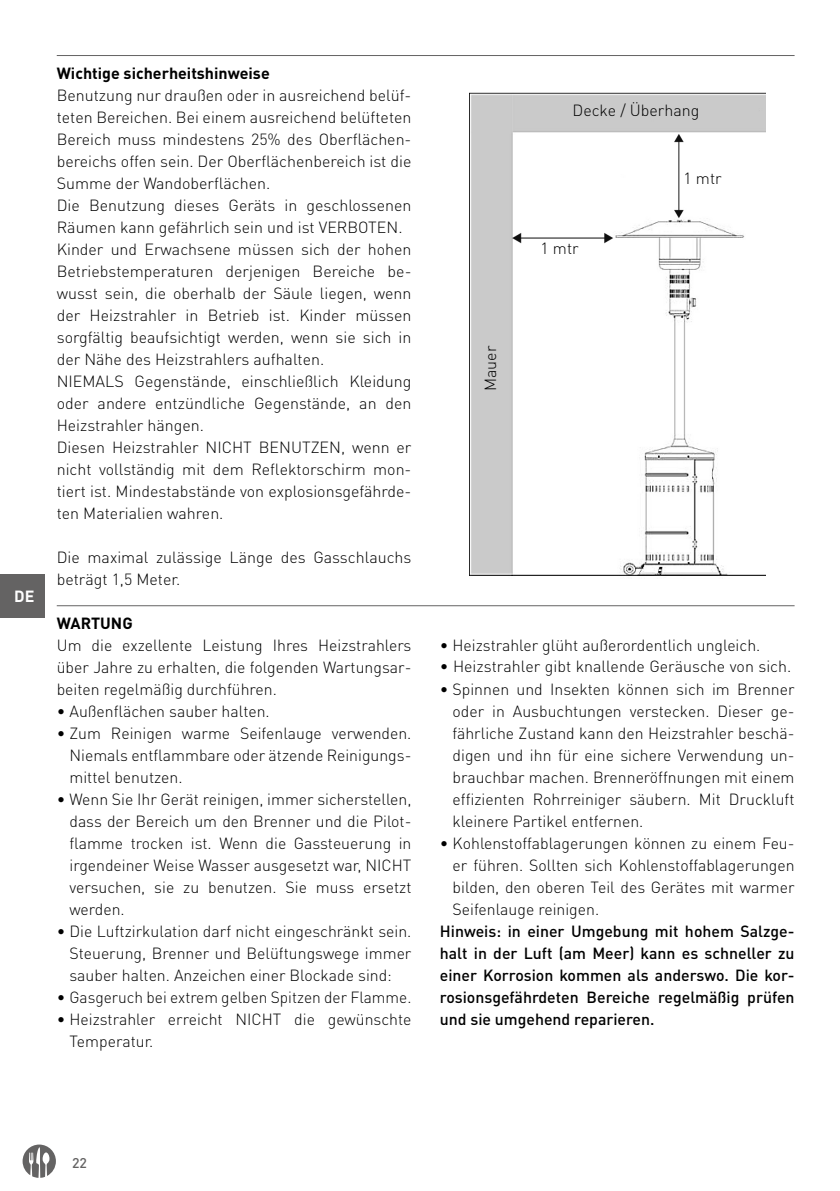
<style>
.page{position:relative;width:840px;height:1191px;background:#fff}
.page>*{position:absolute;margin:0;border:0;box-sizing:border-box;transform-origin:0 0}
.t1{font:300 16px/22px "DIN Pro";color:#000;text-align:justify}
.t2{font:500 16px/22px "DIN Pro";color:#000;text-align:justify}
.t3{font:700 16px "DIN Pro";color:#000}
.t4{font:700 16px "DIN Pro";color:#fff}
.t5{font:500 14px "DIN Pro";color:#646363}
</style>
<div class="page">
<div style="left:0;top:574px;width:44px;height:43px;background:#646363"></div>
<svg style="left:23px;top:1144px;width:33px;height:33px"></svg>
<hr style="left:57px;top:55px;width:737px;height:1px;background:#646363">
<img style="left:469px;top:92px;width:295px;height:484px">
<hr style="left:57px;top:605px;width:737px;height:1px;background:#646363">
<p class="t4" style="left:14px;top:583px;width:22px">DE</p>
<p class="t3" style="left:57px;top:60px;width:214px">Wichtige sicherheitshinweise</p>
<p class="t1" style="left:57px;top:83px;width:356px;text-align:left">Benutzung nur draußen oder in ausreichend belüf&shy;teten Bereichen. Bei einem ausreichend belüfteten Bereich muss mindestens 25% des Oberflächen&shy;bereichs offen sein. Der Oberflächenbereich ist die Summe der Wandoberflächen.<br>Die Benutzung dieses Geräts in geschlossenen Räumen kann gefährlich sein und ist VERBOTEN.<br>Kinder und Erwachsene müssen sich der hohen Betriebstemperaturen derjenigen Bereiche be&shy;wusst sein, die oberhalb der Säule liegen, wenn der Heizstrahler in Betrieb ist. Kinder müssen sorgfältig beaufsichtigt werden, wenn sie sich in der Nähe des Heizstrahlers aufhalten.<br>NIEMALS Gegenstände, einschließlich Kleidung oder andere entzündliche Gegenstände, an den Heizstrahler hängen.<br>Diesen Heizstrahler NICHT BENUTZEN, wenn er nicht vollständig mit dem Reflektorschirm mon&shy;tiert ist. Mindestabstände von explosionsgefährde&shy;ten Materialien wahren.</p>
<p class="t1" style="left:57px;top:545px;width:356px">Die maximal zulässige Länge des Gasschlauchs beträgt 1,5 Meter.</p>
<p class="t3" style="left:57px;top:610px;width:77px">WARTUNG</p>
<p class="t1" style="left:57px;top:633px;width:356px">Um die exzellente Leistung Ihres Heizstrahlers über Jahre zu erhalten, die folgenden Wartungsar&shy;beiten regelmäßig durchführen.</p>
<p class="t1" style="left:57px;top:699px;width:214px">• Außenflächen sauber halten.</p>
<p class="t1" style="left:69px;top:721px;width:343px;text-indent:-13px">• Zum Reinigen warme Seifenlauge verwenden.<br>Niemals entflammbare oder ätzende Reinigungs&shy;mittel benutzen.</p>
<p class="t1" style="left:69px;top:787px;width:343px;text-indent:-13px">• Wenn Sie Ihr Gerät reinigen, immer sicherstellen, dass der Bereich um den Brenner und die Pilot&shy;flamme trocken ist. Wenn die Gassteuerung in irgendeiner Weise Wasser ausgesetzt war, NICHT versuchen, sie zu benutzen. Sie muss ersetzt werden.</p>
<p class="t1" style="left:69px;top:919px;width:343px;text-indent:-13px">• Die Luftzirkulation darf nicht eingeschränkt sein.<br>Steuerung, Brenner und Belüftungswege immer sauber halten. Anzeichen einer Blockade sind:</p>
<p class="t1" style="left:57px;top:985px;width:356px">• Gasgeruch bei extrem gelben Spitzen der Flamme.</p>
<p class="t1" style="left:69px;top:1007px;width:343px;text-indent:-13px">• Heizstrahler erreicht NICHT die gewünschte<br>Temperatur.</p>
<p class="t1" style="left:572px;top:99px;width:128px">Decke / Überhang</p>
<p class="t1" style="left:478px;top:391px;width:47px;rotate:-90deg">Mauer</p>
<p class="t1" style="left:540px;top:237px;width:40px">1 mtr</p>
<p class="t1" style="left:683px;top:167px;width:40px">1 mtr</p>
<p class="t1" style="left:439px;top:633px;width:322px">• Heizstrahler glüht außerordentlich ungleich.</p>
<p class="t1" style="left:452px;top:677px;width:343px;text-indent:-13px">• Spinnen und Insekten können sich im Brenner oder in Ausbuchtungen verstecken. Dieser ge&shy;fährliche Zustand kann den Heizstrahler beschä&shy;digen und ihn für eine sichere Verwendung un&shy;brauchbar machen. Brenneröffnungen mit einem effizienten Rohrreiniger säubern. Mit Druckluft kleinere Partikel entfernen.</p>
<p class="t1" style="left:452px;top:831px;width:343px;text-indent:-13px">• Kohlenstoffablagerungen können zu einem Feu&shy;er führen. Sollten sich Kohlenstoffablagerungen bilden, den oberen Teil des Gerätes mit warmer Seifenlauge reinigen.</p>
<p class="t2" style="left:439px;top:918px;width:356px">Hinweis: in einer Umgebung mit hohem Salzge&shy;halt in der Luft (am Meer) kann es schneller zu einer Korrosion kommen als anderswo. Die kor&shy;rosionsgefährdeten Bereiche regelmäßig prüfen und sie umgehend reparieren.</p>
<p class="t1" style="left:439px;top:655px;width:353px">• Heizstrahler gibt knallende Geräusche von sich.</p>
<p class="t5" style="left:72px;top:1151px;width:16px">22</p>
</div>
